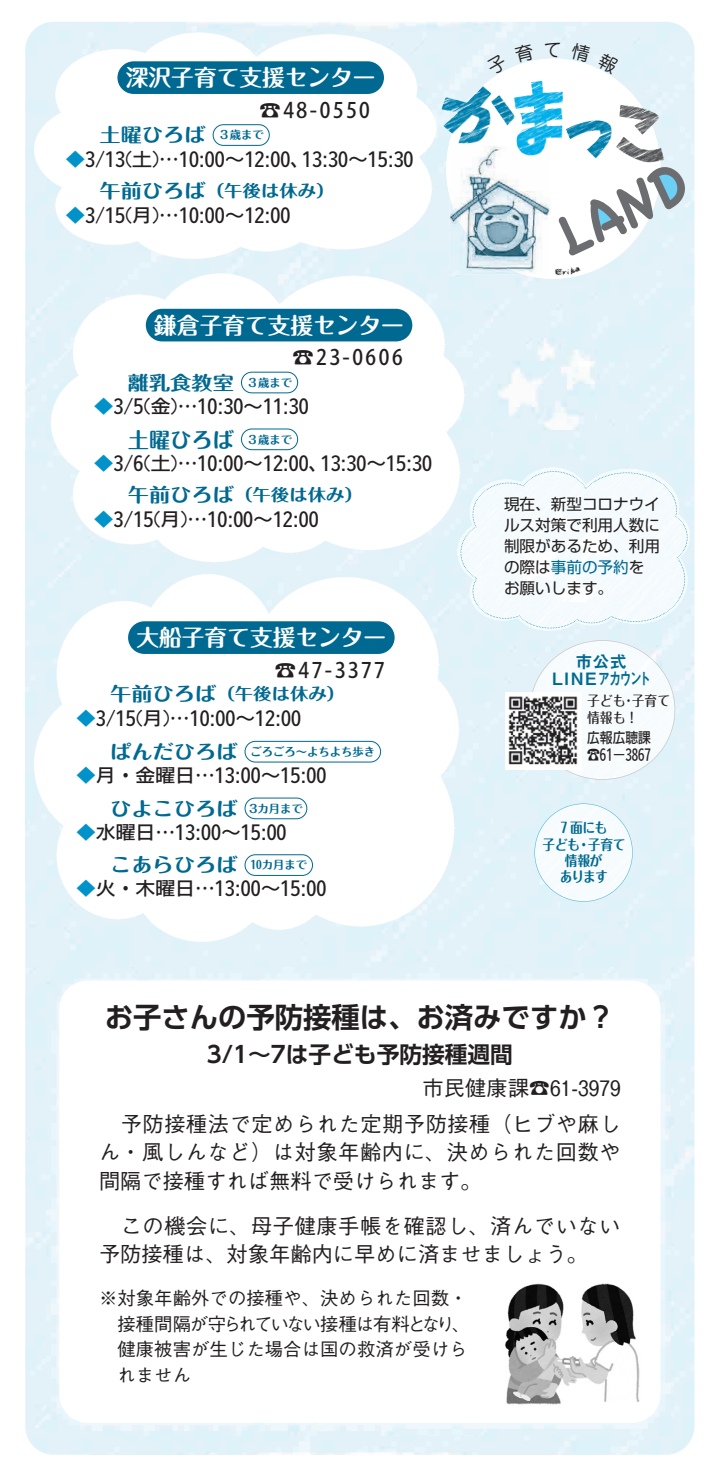
<style>
.page{position:relative;width:704px;height:1467px;background:#fff}
.page>*{position:absolute;margin:0;border:0;box-sizing:border-box;transform-origin:0 0}
.t1{font:700 28.4px "UD Shin Go Pr 6 N De";color:#231f20}
.t2{font:700 22.6px "Maru Fo Pro";color:#fff}
.t3{font:700 22.6px "UD Shin Go Pr 6 N De";color:#231f20}
.t4{font:500 21.2px/35.4px "Gothic BBB Pro";letter-spacing:.025em;color:#231f20;text-align:right}
.t5{font:500 21.2px/28.4px "Gothic BBB Pro";color:#231f20}
.t6{font:500 21.2px "Koz Go Pr 6 N";letter-spacing:.12em;color:#231f20}
.t7{font:700 21.2px "Maru Fo Pro";color:#006991}
.t8{font:700 19.2px "Maru Fo Pro";color:#006991;scale:1.11 1}
.t9{font:500 18.4px/25.6px "Gothic BBB Pro";color:#231f20}
.t10{font:17.8px "Iwa UD Nw G Pro Dp";color:#231f20;scale:1.11 1}
.t11{font:17px/17.4px "Midashi Go Pr 6 N MB31";color:#006991;text-align:center}
.t12{font:700 16.6px "Maru Fo Pro";color:#006991;scale:1.11 1}
.t13{font:15.6px/21px "Shin Go Pr 6 N";color:#231f20}
.t14{font:700 14.2px/16.2px "Maru Fo Pro";letter-spacing:-.045em;color:#006991;text-align:center;scale:.9 1}
.t15{font:14.2px/17px "Iwa UD Nw G Pro Dp";color:#231f20;scale:.9 1}
.t16{font:500 14.2px/17px "Maru Fo Pro";color:#231f20;scale:.9 1}
.t17{font:700 11.4px "Maru Fo Pro";color:#006991}
.s1{color:#0092c8}
.s2{font-size:19.2px}
.s3{color:#006991}
</style>
<div class="page">
<div style="left:25px;top:22px;width:401px;height:1003px;background:#e3f1f8"></div>
<div style="left:426px;top:92px;width:67px;height:876px;background:#e3f1f8"></div>
<div style="left:628px;top:92px;width:66px;height:1363px;background:#e3f1f8"></div>
<div style="left:25px;top:1025px;width:66px;height:430px;background:#e3f1f8"></div>
<svg style="left:33px;top:32px;width:404px;height:227px"></svg>
<div style="left:213px;top:125px;width:56px;height:20px;background:#fff;border-radius:10px"></div>
<div style="left:213px;top:124px;width:56px;height:22px;border:1px solid #006991;border-radius:10px"></div>
<div style="left:117px;top:61px;width:267px;height:33px;background:#006991;border-radius:16px"></div>
<img style="left:534px;top:804px;width:99px;height:98px">
<img style="left:530px;top:641px;width:144px;height:138px">
<div style="left:505px;top:693px;width:76px;height:76px;background:#fff"></div>
<img style="left:508px;top:696px;width:70px;height:69px">
<svg style="left:33px;top:573px;width:427px;height:369px"></svg>
<svg style="left:50px;top:273px;width:415px;height:290px"></svg>
<img style="left:460px;top:471px;width:227px;height:157px">
<svg style="left:446px;top:59px;width:214px;height:220px"></svg>
<svg style="left:558px;top:166px;width:127px;height:90px"></svg>
<img style="left:450px;top:146px;width:100px;height:128px">
<img style="left:514px;top:81px;width:27px;height:41px">
<img style="left:551px;top:257px;width:33px;height:30px">
<img style="left:498px;top:339px;width:96px;height:90px">
<img style="left:47px;top:968px;width:626px;height:468px">
<div style="left:59px;top:981px;width:601px;height:442px;background:#fff;border-radius:28px"></div>
<img style="left:505px;top:1283px;width:135px;height:122px">
<div style="left:241px;top:372px;width:57px;height:21px;background:#fff;border-radius:10px"></div>
<div style="left:241px;top:372px;width:57px;height:21px;border:1px solid #006991;border-radius:10px"></div>
<div style="left:241px;top:429px;width:57px;height:21px;background:#fff;border-radius:10px"></div>
<div style="left:241px;top:429px;width:57px;height:21px;border:1px solid #006991;border-radius:10px"></div>
<div style="left:245px;top:741px;width:135px;height:21px;background:#fff;border-radius:10px"></div>
<div style="left:245px;top:741px;width:136px;height:21px;border:1px solid #006991;border-radius:10px"></div>
<div style="left:245px;top:798px;width:62px;height:21px;background:#fff;border-radius:10px"></div>
<div style="left:245px;top:798px;width:62px;height:21px;border:1px solid #006991;border-radius:10px"></div>
<div style="left:245px;top:855px;width:67px;height:20px;background:#fff;border-radius:10px"></div>
<div style="left:245px;top:854px;width:68px;height:22px;border:1px solid #006991;border-radius:10px"></div>
<div style="left:146px;top:309px;width:266px;height:32px;background:#006991;border-radius:16px"></div>
<div style="left:128px;top:621px;width:266px;height:33px;background:#006991;border-radius:16px"></div>
<svg style="left:486px;top:53px;width:22px;height:23px"></svg>
<svg style="left:514px;top:43px;width:20px;height:20px"></svg>
<svg style="left:545px;top:42px;width:15px;height:15px"></svg>
<svg style="left:570px;top:42px;width:49px;height:33px"></svg>
<p class="t2" style="left:126px;top:60px;width:251px">深沢子育て支援センター</p>
<p class="t6" style="left:260px;top:98px;width:112px">☎48-０55０</p>
<p class="t8" style="left:99px;top:120px;width:150px">土曜ひろば <sup>３歳まで</sup></p>
<p class="t10" style="left:65px;top:143px;width:315px"><span class="s1">◆</span>3/13(土)…10:00～12:00、13:30～15:30</p>
<p class="t12" style="left:99px;top:177px;width:213px"><span class="s2">午前ひろば</span>（午後は休み）</p>
<p class="t10" style="left:65px;top:200px;width:204px"><span class="s1">◆</span>3/15(月)…10:00～12:00</p>
<p class="t2" style="left:154px;top:307px;width:251px">鎌倉子育て支援センター</p>
<p class="t6" style="left:292px;top:345px;width:112px">☎23-０6０6</p>
<p class="t8" style="left:128px;top:367px;width:150px">離乳食教室 <sup>３歳まで</sup></p>
<p class="t10" style="left:94px;top:390px;width:195px"><span class="s1">◆</span>3/5(金)…10:30～11:30</p>
<p class="t7" style="left:128px;top:423px;width:166px">土曜ひろば <sup>３歳まで</sup></p>
<p class="t10" style="left:94px;top:448px;width:306px"><span class="s1">◆</span>3/6(土)…10:00～12:00、13:30～15:30</p>
<p class="t12" style="left:128px;top:482px;width:213px"><span class="s2">午前ひろば</span>（午後は休み）</p>
<p class="t10" style="left:94px;top:504px;width:204px"><span class="s1">◆</span>3/15(月)…10:00～12:00</p>
<p class="t2" style="left:137px;top:620px;width:251px">大船子育て支援センター</p>
<p class="t6" style="left:275px;top:658px;width:112px">☎47-3377</p>
<p class="t12" style="left:110px;top:681px;width:213px"><span class="s2">午前ひろば</span>（午後は休み）</p>
<p class="t10" style="left:76px;top:703px;width:204px"><span class="s1">◆</span>3/15(月)…10:00～12:00</p>
<p class="t17" style="left:110px;top:743px;width:267px"><span class="s2">ぱんだひろば</span> ごろごろ～よちよち歩き</p>
<p class="t10" style="left:76px;top:760px;width:227px"><span class="s1">◆</span>月・金曜日…13:00～15:00</p>
<p class="t8" style="left:110px;top:793px;width:175px">ひよこひろば <sup>3カ月まで</sup></p>
<p class="t10" style="left:76px;top:816px;width:191px"><span class="s1">◆</span>水曜日…13:00～15:00</p>
<p class="t8" style="left:110px;top:850px;width:179px">こあらひろば <sup>10カ月まで</sup></p>
<p class="t10" style="left:76px;top:873px;width:227px"><span class="s1">◆</span>火・木曜日…13:00～15:00</p>
<p class="t13" style="left:504px;top:492px;width:157px">現在、新型コロナウイルス対策で利用人数に制限があるため、利用の際は<span class="s3">事前の予約</span>をお願いします。</p>
<p class="t11" style="left:552px;top:652px;width:100px">市公式<br>LINEアカウント</p>
<p class="t16" style="left:587px;top:690px;width:94px">子ども･子育て情報も！</p>
<p class="t15" style="left:587px;top:727px;width:72px">広報広聴課☎61－3867</p>
<p class="t14" style="left:542px;top:818px;width:94px">7 面にも<br>子ども・子育て情報が<br>あります</p>
<h1 class="t1" style="left:105px;top:994px;width:512px">お子さんの予防接種は、お済みですか？</h1>
<p class="t3" style="left:207px;top:1036px;width:307px">3/1～7は子ども予防接種週間</p>
<p class="t4" style="left:99px;top:1068px;width:523px">市民健康課☎61-3979<br>　予防接種法で定められた定期予防接種（ヒブや麻し</p>
<p class="t4" style="left:99px;top:1135px;width:523px;line-height:28.4px;text-align:left">ん・風しんなど）は対象年齢内に、決められた回数や間隔で接種すれば無料で受けられます。</p>
<p class="t5" style="left:99px;top:1209px;width:523px">　この機会に、母子健康手帳を確認し、済んでいない予防接種は、対象年齢内に早めに済ませましょう。</p>
<p class="t9" style="left:99px;top:1283px;width:372px">※対象年齢外での接種や、決められた回数・　接種間隔が守られていない接種は有料となり、　健康被害が生じた場合は国の救済が受けら　れません</p>
</div>
